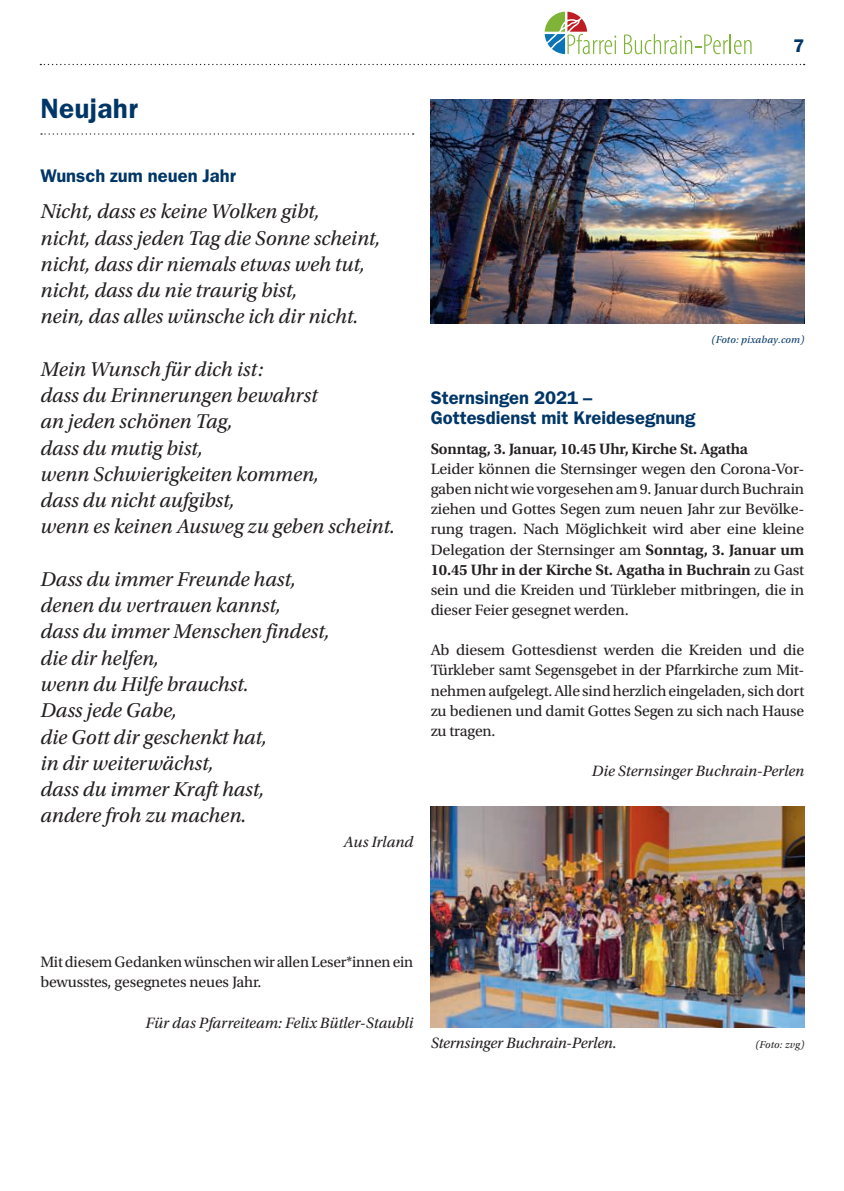
<style>
.page{position:relative;width:844px;height:1191px;background:#fff}
.page>*{position:absolute;margin:0;border:0;box-sizing:border-box;transform-origin:0 0}
.t1{font:600 28px "ITC Franklin Gothic Std";letter-spacing:.01em;color:#003667}
.t2{font:italic 21px/26.2px "Utopia Std";color:#231f20}
.t3{font:600 18.38px/20.1px "ITC Franklin Gothic Std";color:#003667}
.t4{font:15.75px/20.1px "Utopia Std";letter-spacing:-.01em;color:#231f20;text-align:justify}
.t5{font:italic 15.75px "Utopia Std";letter-spacing:-.005em;color:#231f20}
.t6{font:600 15.75px "Utopia Std";letter-spacing:-.01em;color:#231f20}
.t7{font:italic 10.5px "Utopia Std";letter-spacing:.02em;color:#003667}
.t8{font:italic 10.5px "Utopia Std";letter-spacing:.02em;color:#231f20}
.s1{font-weight:600}
</style>
<div class="page">
<svg style="left:544px;top:12px;width:72px;height:42px"></svg>
<svg style="left:624px;top:34px;width:127px;height:20px"></svg>
<svg style="left:40px;top:64px;width:764px;height:1px"></svg>
<svg style="left:41px;top:133px;width:372px;height:2px"></svg>
<img style="left:430px;top:806px;width:374px;height:221px">
<img style="left:430px;top:99px;width:374px;height:224px">
<p class="t3" style="left:793px;top:36px;width:13px">7</p>
<h1 class="t1" style="left:40px;top:92px;width:99px">Neujahr</h1>
<p class="t3" style="left:40px;top:166px;width:197px">Wunsch zum neuen Jahr</p>
<h2 class="t2" style="left:40px;top:199px;width:341px">Nicht, dass es keine Wolken gibt,<br>nicht, dass jeden Tag die Sonne scheint, nicht, dass dir niemals etwas weh tut, nicht, dass du nie traurig bist,<br>nein, das alles wünsche ich dir nicht.</h2>
<h2 class="t2" style="left:40px;top:356px;width:356px">Mein Wunsch für dich ist:<br>dass du Erinnerungen bewahrst<br>an jeden schönen Tag,<br>dass du mutig bist,<br>wenn Schwierigkeiten kommen,<br>dass du nicht aufgibst,<br>wenn es keinen Ausweg zu geben scheint.</h2>
<p class="t2" style="left:40px;top:566px;width:291px">Dass du immer Freunde hast, denen du vertrauen kannst,<br>dass du immer Menschen findest, die dir helfen,<br>wenn du Hilfe brauchst.<br>Dass jede Gabe,<br>die Gott dir geschenkt hat,<br>in dir weiterwächst,<br>dass du immer Kraft hast, andere froh zu machen.</p>
<p class="t5" style="left:343px;top:833px;width:71px">Aus Irland</p>
<p class="t7" style="left:711px;top:334px;width:94px">(Foto: pixabay.com)</p>
<p class="t3" style="left:430px;top:387px;width:266px">Sternsingen 2021 –<br>Gottesdienst mit Kreidesegnung</p>
<p class="t6" style="left:430px;top:440px;width:319px">Sonntag, 3. Januar, 10.45 Uhr, Kirche St. Agatha</p>
<p class="t4" style="left:430px;top:459px;width:375px">Leider können die Sternsinger wegen den Corona-Vor&shy;gaben nicht wie vorgesehen am 9. Januar durch Buchrain ziehen und Gottes Segen zum neuen Jahr zur Bevölke&shy;rung tragen. Nach Möglichkeit wird aber eine kleine Delegation der Sternsinger am <span class="s1">Sonntag, 3. Januar um 10.45 Uhr in der Kirche St. Agatha in Buchrain</span> zu Gast sein und die Kreiden und Türkleber mitbringen, die in dieser Feier gesegnet werden.</p>
<p class="t4" style="left:430px;top:640px;width:375px">Ab diesem Gottesdienst werden die Kreiden und die Türkleber samt Segensgebet in der Pfarrkirche zum Mit&shy;nehmen aufgelegt. Alle sind herzlich eingeladen, sich dort zu bedienen und damit Gottes Segen zu sich nach Hause zu tragen.</p>
<p class="t5" style="left:591px;top:762px;width:214px">Die Sternsinger Buchrain-Perlen</p>
<p class="t4" style="left:40px;top:952px;width:374px">Mit diesem Gedanken wünschen wir allen Leser*innen ein bewusstes, gesegnetes neues Jahr.</p>
<p class="t5" style="left:145px;top:1014px;width:269px">Für das Pfarreiteam: Felix Bütler-Staubli</p>
<p class="t5" style="left:430px;top:1034px;width:187px">Sternsinger Buchrain-Perlen.</p>
<p class="t8" style="left:755px;top:1038px;width:50px">(Foto: zvg)</p>
</div>
